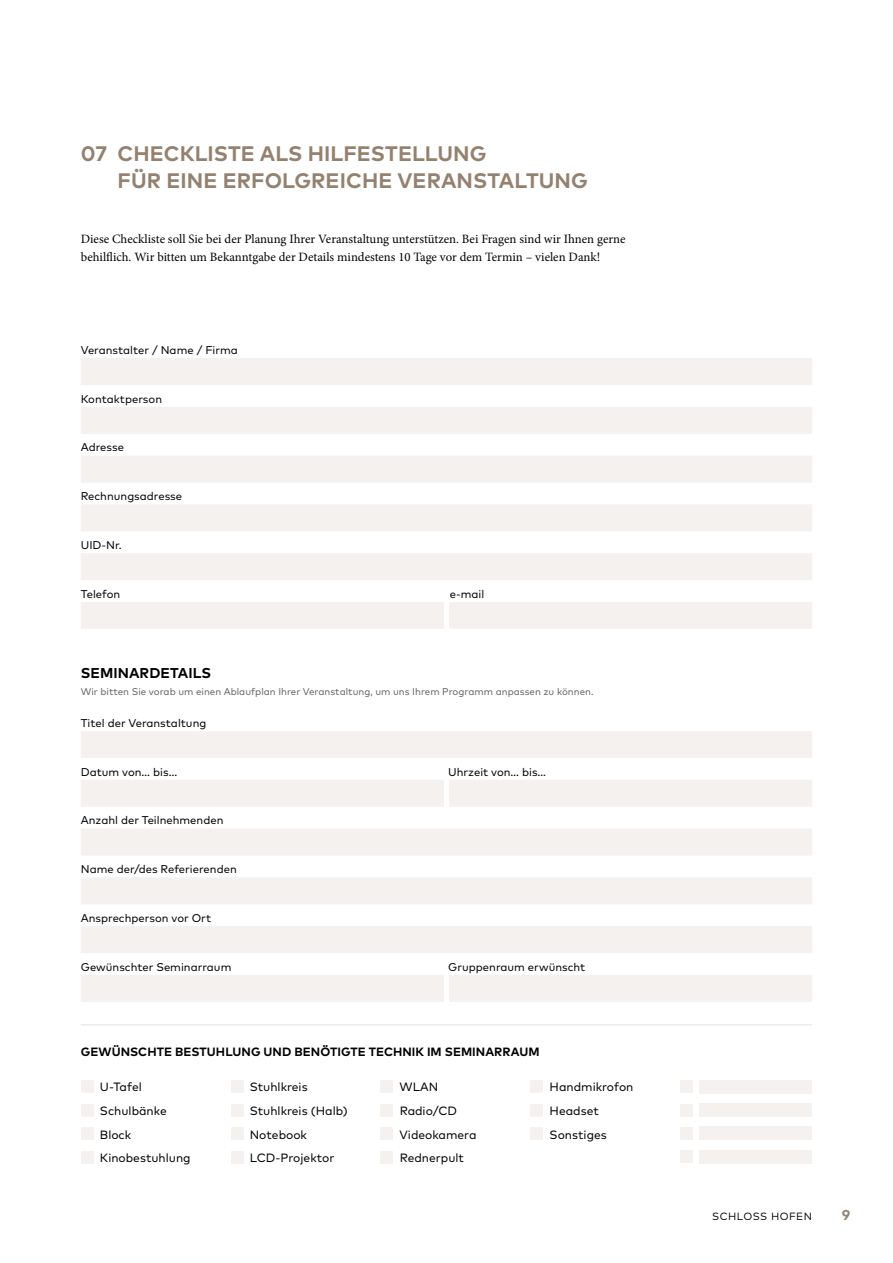
<style>
.page{position:relative;width:893px;height:1263px;background:#fff}
.page>*{position:absolute;margin:0;border:0;box-sizing:border-box;transform-origin:0 0}
.t1{font:700 21px/27px "Mark Pro";letter-spacing:.005em;color:#94816f}
.t2{font:700 14.25px "Mark Pro";letter-spacing:.005em;color:#000}
.t3{font:700 14.25px "Mark Pro";color:#94816f}
.t4{font:12.75px/18px "Minion Pro";color:#000}
.t5{font:12px/23.7px "Mark Pro";color:#000}
.t6{font:700 12px "Mark Pro";letter-spacing:.005em;color:#000}
.t7{font:11.25px "Mark Pro";color:#000}
.t8{font:10.5px "Mark Pro";letter-spacing:.045em;color:#000}
.t9{font:9.75px "Mark Pro";color:#646363}
</style>
<div class="page">
<div style="left:81px;top:358px;width:731px;height:27px;background:#f4f1ef"></div>
<div style="left:81px;top:407px;width:731px;height:27px;background:#f4f1ef"></div>
<div style="left:81px;top:456px;width:731px;height:27px;background:#f4f1ef"></div>
<div style="left:81px;top:504px;width:731px;height:27px;background:#f4f1ef"></div>
<div style="left:81px;top:553px;width:731px;height:27px;background:#f4f1ef"></div>
<div style="left:81px;top:602px;width:731px;height:27px;background:#f4f1ef"></div>
<div style="left:81px;top:731px;width:731px;height:27px;background:#f4f1ef"></div>
<div style="left:81px;top:780px;width:731px;height:27px;background:#f4f1ef"></div>
<div style="left:81px;top:828px;width:731px;height:27px;background:#f4f1ef"></div>
<div style="left:81px;top:877px;width:731px;height:27px;background:#f4f1ef"></div>
<div style="left:81px;top:926px;width:731px;height:27px;background:#f4f1ef"></div>
<div style="left:81px;top:975px;width:731px;height:27px;background:#f4f1ef"></div>
<div style="left:444px;top:778px;width:5px;height:41px;background:#fff"></div>
<div style="left:444px;top:972px;width:5px;height:41px;background:#fff"></div>
<div style="left:444px;top:594px;width:5px;height:41px;background:#fff"></div>
<div style="left:81px;top:1080px;width:13px;height:13px;background:#f4f1ef"></div>
<div style="left:81px;top:1104px;width:13px;height:13px;background:#f4f1ef"></div>
<div style="left:81px;top:1127px;width:13px;height:13px;background:#f4f1ef"></div>
<div style="left:81px;top:1151px;width:13px;height:13px;background:#f4f1ef"></div>
<div style="left:231px;top:1080px;width:12px;height:13px;background:#f4f1ef"></div>
<div style="left:231px;top:1104px;width:12px;height:13px;background:#f4f1ef"></div>
<div style="left:231px;top:1127px;width:12px;height:13px;background:#f4f1ef"></div>
<div style="left:231px;top:1151px;width:12px;height:13px;background:#f4f1ef"></div>
<div style="left:381px;top:1080px;width:12px;height:13px;background:#f4f1ef"></div>
<div style="left:381px;top:1104px;width:12px;height:13px;background:#f4f1ef"></div>
<div style="left:381px;top:1127px;width:12px;height:13px;background:#f4f1ef"></div>
<div style="left:381px;top:1151px;width:12px;height:13px;background:#f4f1ef"></div>
<div style="left:530px;top:1080px;width:13px;height:13px;background:#f4f1ef"></div>
<div style="left:530px;top:1104px;width:13px;height:13px;background:#f4f1ef"></div>
<div style="left:530px;top:1127px;width:13px;height:13px;background:#f4f1ef"></div>
<div style="left:680px;top:1080px;width:13px;height:13px;background:#f4f1ef"></div>
<div style="left:699px;top:1079px;width:113px;height:14px;background:#f4f1ef"></div>
<div style="left:680px;top:1104px;width:13px;height:13px;background:#f4f1ef"></div>
<div style="left:699px;top:1103px;width:113px;height:14px;background:#f4f1ef"></div>
<div style="left:680px;top:1127px;width:13px;height:13px;background:#f4f1ef"></div>
<div style="left:699px;top:1126px;width:113px;height:14px;background:#f4f1ef"></div>
<div style="left:680px;top:1150px;width:13px;height:13px;background:#f4f1ef"></div>
<div style="left:699px;top:1150px;width:113px;height:13px;background:#f4f1ef"></div>
<hr style="left:81px;top:1024px;width:731px;height:1px;background:#e8e3de">
<h1 class="t1" style="left:117px;top:138px;width:472px;text-indent:-37px">07 CHECKLISTE ALS HILFESTELLUNG<br>FÜR EINE ERFOLGREICHE VERANSTALTUNG</h1>
<p class="t4" style="left:81px;top:230px;width:546px">Diese Checkliste soll Sie bei der Planung Ihrer Veranstaltung unterstützen. Bei Fragen sind wir Ihnen gerne behilflich. Wir bitten um Bekanntgabe der Details mindestens 10 Tage vor dem Termin – vielen Dank!</p>
<p class="t7" style="left:81px;top:341px;width:159px">Veranstalter / Name / Firma</p>
<p class="t7" style="left:81px;top:390px;width:83px">Kontaktperson</p>
<p class="t7" style="left:81px;top:439px;width:45px">Adresse</p>
<p class="t7" style="left:81px;top:488px;width:103px">Rechnungsadresse</p>
<p class="t7" style="left:81px;top:536px;width:43px">UID-Nr.</p>
<p class="t7" style="left:81px;top:585px;width:41px">Telefon</p>
<p class="t7" style="left:450px;top:585px;width:36px">e-mail</p>
<p class="t2" style="left:81px;top:662px;width:132px">SEMINARDETAILS</p>
<p class="t9" style="left:81px;top:684px;width:514px">Wir bitten Sie vorab um einen Ablaufplan Ihrer Veranstaltung, um uns Ihrem Programm anpassen zu können.</p>
<p class="t7" style="left:81px;top:714px;width:127px">Titel der Veranstaltung</p>
<p class="t7" style="left:81px;top:763px;width:98px">Datum von… bis…</p>
<p class="t7" style="left:448px;top:763px;width:99px">Uhrzeit von… bis…</p>
<p class="t7" style="left:81px;top:812px;width:144px">Anzahl der Teilnehmenden</p>
<p class="t7" style="left:81px;top:861px;width:158px">Name der/des Referierenden</p>
<p class="t7" style="left:81px;top:909px;width:132px">Ansprechperson vor Ort</p>
<p class="t7" style="left:81px;top:958px;width:152px">Gewünschter Seminarraum</p>
<p class="t7" style="left:448px;top:958px;width:139px">Gruppenraum erwünscht</p>
<p class="t6" style="left:81px;top:1042px;width:460px">GEWÜNSCHTE BESTUHLUNG UND BENÖTIGTE TECHNIK IM SEMINARRAUM</p>
<p class="t5" style="left:100px;top:1074px;width:92px">U-Tafel<br>Schulbänke<br>Block<br>Kinobestuhlung</p>
<p class="t5" style="left:250px;top:1074px;width:99px">Stuhlkreis<br>Stuhlkreis (Halb)<br>Notebook<br>LCD-Projektor</p>
<p class="t5" style="left:400px;top:1074px;width:78px">WLAN<br>Radio/CD<br>Videokamera<br>Rednerpult</p>
<p class="t5" style="left:550px;top:1074px;width:85px">Handmikrofon<br>Headset<br>Sonstiges</p>
<p class="t8" style="left:712px;top:1209px;width:101px">SCHLOSS HOFEN</p>
<p class="t3" style="left:842px;top:1204px;width:10px">9</p>
</div>
